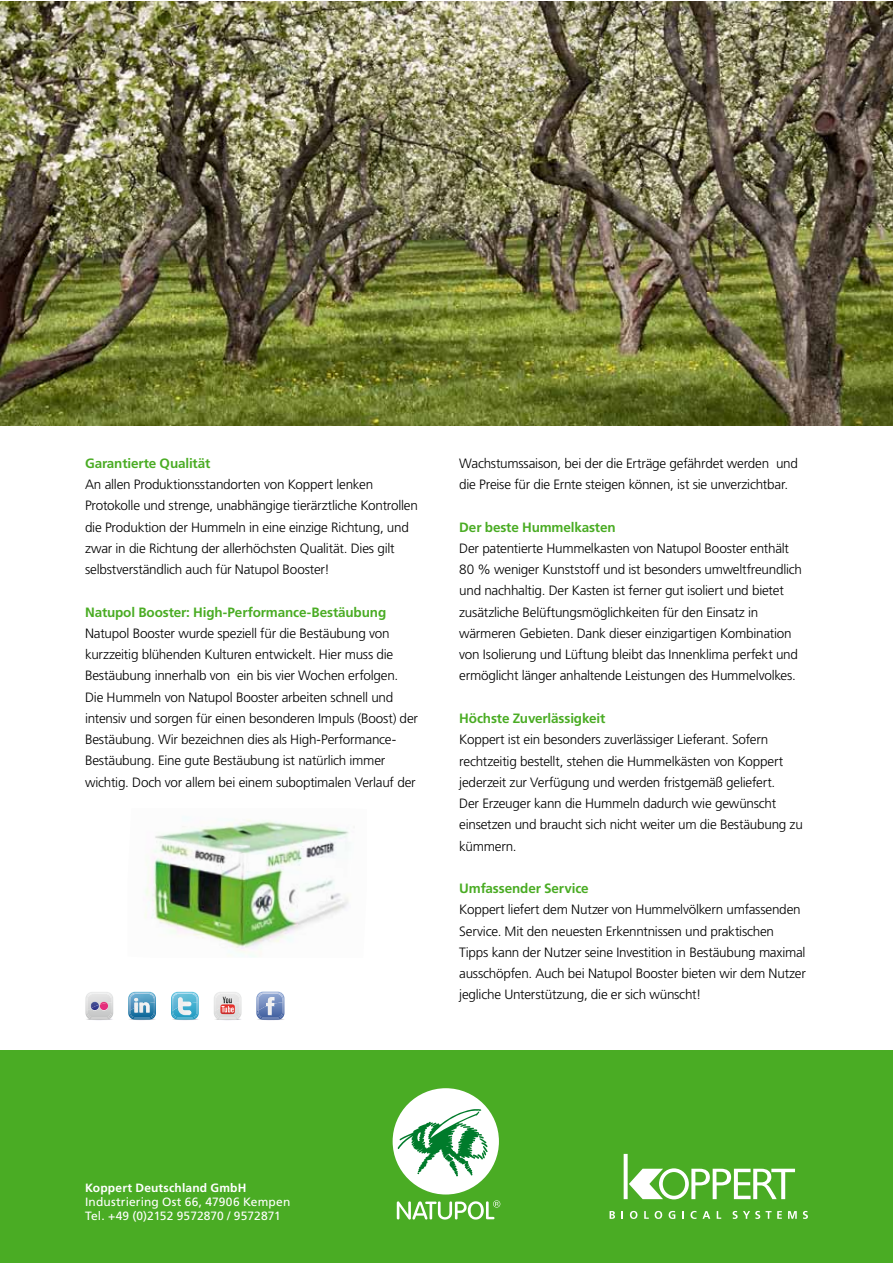
<style>
.page{position:relative;width:893px;height:1263px;background:#fff}
.page>*{position:absolute;margin:0;border:0;box-sizing:border-box;transform-origin:0 0}
.t1{font:300 13.5px/21.3px "Frutiger LT Std";letter-spacing:-.015em;color:#000}
.t2{font:700 13.5px "Frutiger LT Std";letter-spacing:-.01em;color:#4aac24}
.t3{font:12px/14.4px "Frutiger LT Std";letter-spacing:.01em;color:#fff}
.t4{font:700 12px "Frutiger LT Std";letter-spacing:.015em;color:#fff}
</style>
<div class="page">
<div style="left:0;top:1050px;width:892px;height:213px;background:#4aac24"></div>
<div style="left:393px;top:1088px;width:106px;height:106px;background:#fff;border-radius:50%"></div>
<svg style="left:398px;top:1109px;width:90px;height:67px"></svg>
<svg style="left:397px;top:1200px;width:103px;height:20px"></svg>
<svg style="left:624px;top:1154px;width:171px;height:45px"></svg>
<svg style="left:610px;top:1211px;width:5px;height:8px"></svg>
<svg style="left:630px;top:1211px;width:7px;height:8px"></svg>
<svg style="left:644px;top:1211px;width:5px;height:8px"></svg>
<svg style="left:655px;top:1211px;width:7px;height:8px"></svg>
<svg style="left:669px;top:1211px;width:6px;height:8px"></svg>
<svg style="left:682px;top:1211px;width:2px;height:8px"></svg>
<svg style="left:690px;top:1211px;width:6px;height:8px"></svg>
<svg style="left:702px;top:1211px;width:8px;height:8px"></svg>
<svg style="left:717px;top:1211px;width:4px;height:8px"></svg>
<svg style="left:733px;top:1211px;width:27px;height:8px"></svg>
<svg style="left:766px;top:1211px;width:5px;height:8px"></svg>
<svg style="left:777px;top:1211px;width:5px;height:8px"></svg>
<svg style="left:788px;top:1211px;width:9px;height:8px"></svg>
<svg style="left:803px;top:1211px;width:5px;height:8px"></svg>
<img style="left:0;top:1px;width:892px;height:424px">
<img style="left:145px;top:817px;width:204px;height:140px">
<svg style="left:85px;top:992px;width:28px;height:28px"></svg>
<img style="left:87px;top:1002px;width:25px;height:16px">
<img style="left:154px;top:1002px;width:2px;height:18px">
<svg style="left:128px;top:992px;width:26px;height:28px"></svg>
<img style="left:129px;top:993px;width:26px;height:18px">
<img style="left:172px;top:1002px;width:27px;height:18px">
<svg style="left:171px;top:992px;width:21px;height:27px"></svg>
<img style="left:172px;top:993px;width:26px;height:18px">
<img style="left:215px;top:1018px;width:26px;height:2px">
<svg style="left:214px;top:992px;width:21px;height:27px"></svg>
<svg style="left:256px;top:992px;width:29px;height:28px"></svg>
<img style="left:257px;top:1002px;width:26px;height:16px">
<p class="t2" style="left:85px;top:455px;width:127px">Garantierte Qualität</p>
<p class="t1" style="left:85px;top:474px;width:334px">An allen Produktionsstandorten von Koppert lenken Protokolle und strenge, unabhängige tierärztliche Kontrollen die Produktion der Hummeln in eine einzige Richtung, und zwar in die Richtung der allerhöchsten Qualität. Dies gilt selbstverständlich auch für Natupol Booster!</p>
<p class="t2" style="left:85px;top:604px;width:303px">Natupol Booster: High-Performance-Bestäubung</p>
<p class="t1" style="left:85px;top:623px;width:334px">Natupol Booster wurde speziell für die Bestäubung von kurzzeitig blühenden Kulturen entwickelt. Hier muss die Bestäubung innerhalb von ein bis vier Wochen erfolgen.<br>Die Hummeln von Natupol Booster arbeiten schnell und intensiv und sorgen für einen besonderen Impuls (Boost) der Bestäubung. Wir bezeichnen dies als High-Performance-Bestäubung. Eine gute Bestäubung ist natürlich immer wichtig. Doch vor allem bei einem suboptimalen Verlauf der</p>
<p class="t1" style="left:459px;top:453px;width:340px">Wachstumssaison, bei der die Erträge gefährdet werden und die Preise für die Ernte steigen können, ist sie unverzichtbar.</p>
<p class="t2" style="left:459px;top:519px;width:158px">Der beste Hummelkasten</p>
<p class="t1" style="left:459px;top:538px;width:344px">Der patentierte Hummelkasten von Natupol Booster enthält 80 % weniger Kunststoff und ist besonders umweltfreundlich und nachhaltig. Der Kasten ist ferner gut isoliert und bietet zusätzliche Belüftungsmöglichkeiten für den Einsatz in wärmeren Gebieten. Dank dieser einzigartigen Kombination von Isolierung und Lüftung bleibt das Innenklima perfekt und ermöglicht länger anhaltende Leistungen des Hummelvolkes.</p>
<p class="t2" style="left:459px;top:710px;width:148px">Höchste Zuverlässigkeit</p>
<p class="t1" style="left:459px;top:729px;width:345px">Koppert ist ein besonders zuverlässiger Lieferant. Sofern rechtzeitig bestellt, stehen die Hummelkästen von Koppert jederzeit zur Verfügung und werden fristgemäß geliefert.<br>Der Erzeuger kann die Hummeln dadurch wie gewünscht einsetzen und braucht sich nicht weiter um die Bestäubung zu kümmern.</p>
<p class="t2" style="left:459px;top:880px;width:131px">Umfassender Service</p>
<p class="t1" style="left:459px;top:899px;width:348px">Koppert liefert dem Nutzer von Hummelvölkern umfassenden Service. Mit den neuesten Erkenntnissen und praktischen Tipps kann der Nutzer seine Investition in Bestäubung maximal ausschöpfen. Auch bei Natupol Booster bieten wir dem Nutzer jegliche Unterstützung, die er sich wünscht!</p>
<p class="t4" style="left:85px;top:1180px;width:163px">Koppert Deutschland GmbH</p>
<p class="t3" style="left:85px;top:1195px;width:207px">Industriering Ost 66, 47906 Kempen<br>Tel. +49 (0)2152 9572870 / 9572871</p>
</div>
